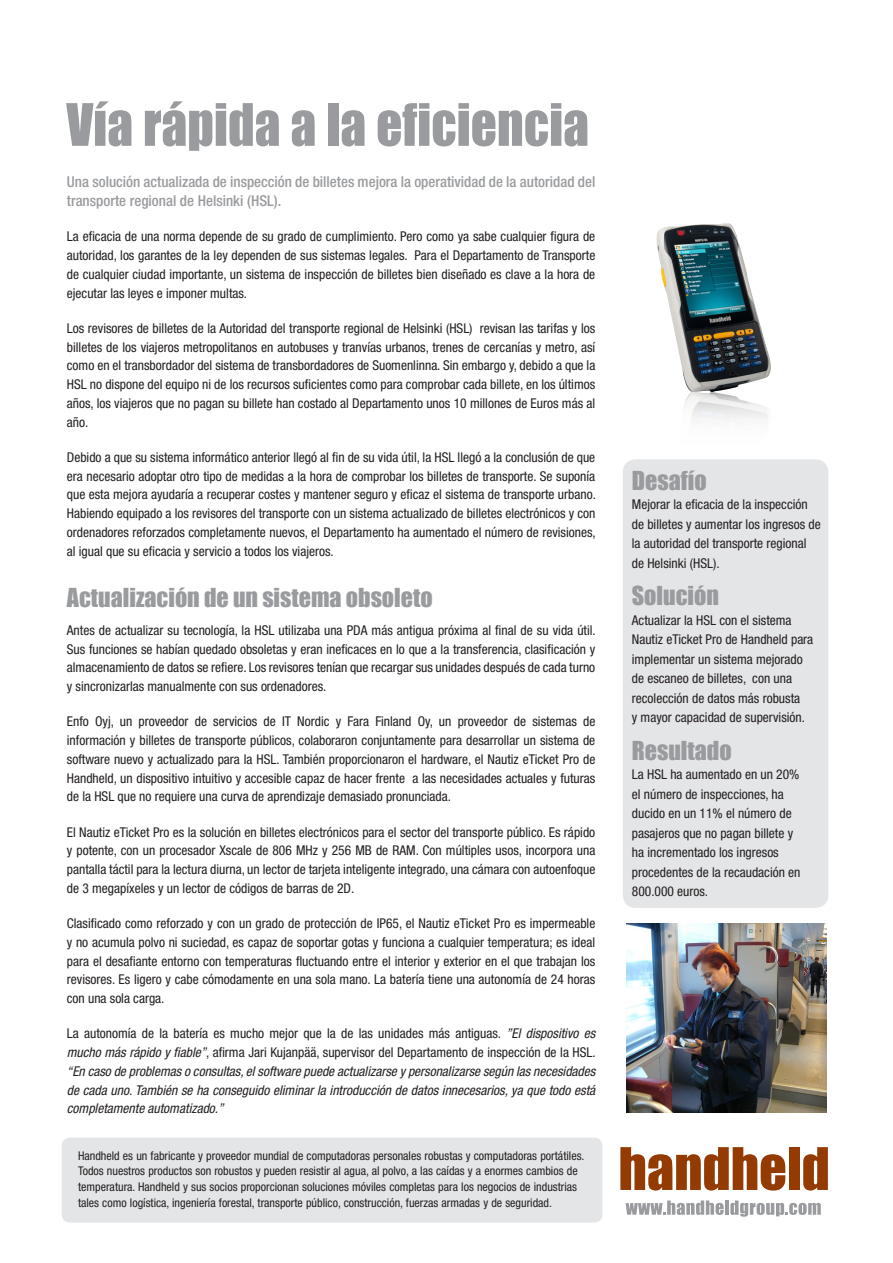
<style>
.page{position:relative;width:893px;height:1263px;background:#fff}
.page>*{position:absolute;margin:0;border:0;box-sizing:border-box;transform-origin:0 0}
.t1{font:54px "Impact";color:#999b9e;scale:.95 1}
.t2{font:24px "Impact";color:#999b9e}
.t3{font:500 condensed 15px/19.5px "Helvetica Neue LT Std";color:#999b9e}
.t4{font:condensed 13.5px/18.8px "Helvetica Neue LT Std";color:#231f20;text-align:justify}
.t5{font:italic condensed 13.5px/18.8px "Helvetica Neue LT Std";color:#231f20;text-align:justify}
.t6{font:condensed 12px/15.8px "Helvetica Neue LT Std";color:#231f20}
.s1{font-style:normal}
</style>
<div class="page">
<svg style="left:626px;top:1200px;width:98px;height:15px"></svg>
<hr style="left:725px;top:1200px;width:4px;height:15px;background:#999b9e">
<svg style="left:730px;top:1200px;width:91px;height:17px"></svg>
<svg style="left:620px;top:1147px;width:165px;height:43px"></svg>
<div style="left:789px;top:1147px;width:11px;height:43px;background:#933b03"></div>
<svg style="left:803px;top:1147px;width:25px;height:43px"></svg>
<div style="left:62px;top:1137px;width:540px;height:85px;background:#e4e5e7;border-radius:9px"></div>
<div style="left:623px;top:459px;width:205px;height:449px;background:#e4e5e7;border-radius:13px"></div>
<img style="left:656px;top:223px;width:115px;height:169px">
<img style="left:684px;top:392px;width:84px;height:28px">
<img style="left:626px;top:923px;width:200px;height:189px">
<p class="t1" style="left:66px;top:83px;width:552px">Vía rápida a la eficiencia</p>
<p class="t3" style="left:67px;top:171px;width:530px">Una solución actualizada de inspección de billetes mejora la operatividad de la autoridad del transporte regional de Helsinki (HSL).</p>
<p class="t4" style="left:67px;top:227px;width:530px">La eficacia de una norma depende de su grado de cumplimiento. Pero como ya sabe cualquier figura de autoridad, los garantes de la ley dependen de sus sistemas legales. Para el Departamento de Transporte de cualquier ciudad importante, un sistema de inspección de billetes bien diseñado es clave a la hora de ejecutar las leyes e imponer multas.</p>
<p class="t4" style="left:67px;top:319px;width:530px">Los revisores de billetes de la Autoridad del transporte regional de Helsinki (HSL) revisan las tarifas y los billetes de los viajeros metropolitanos en autobuses y tranvías urbanos, trenes de cercanías y metro, así como en el transbordador del sistema de transbordadores de Suomenlinna. Sin embargo y, debido a que la HSL no dispone del equipo ni de los recursos suficientes como para comprobar cada billete, en los últimos años, los viajeros que no pagan su billete han costado al Departamento unos 10 millones de Euros más al año.</p>
<p class="t4" style="left:67px;top:448px;width:530px">Debido a que su sistema informático anterior llegó al fin de su vida útil, la HSL llegó a la conclusión de que era necesario adoptar otro tipo de medidas a la hora de comprobar los billetes de transporte. Se suponía que esta mejora ayudaría a recuperar costes y mantener seguro y eficaz el sistema de transporte urbano.<br>Habiendo equipado a los revisores del transporte con un sistema actualizado de billetes electrónicos y con ordenadores reforzados completamente nuevos, el Departamento ha aumentado el número de revisiones, al igual que su eficacia y servicio a todos los viajeros.</p>
<p class="t2" style="left:67px;top:579px;width:367px">Actualización de un sistema obsoleto</p>
<p class="t4" style="left:67px;top:620px;width:530px">Antes de actualizar su tecnología, la HSL utilizaba una PDA más antigua próxima al final de su vida útil.<br>Sus funciones se habían quedado obsoletas y eran ineficaces en lo que a la transferencia, clasificación y almacenamiento de datos se refiere. Los revisores tenían que recargar sus unidades después de cada turno y sincronizarlas manualmente con sus ordenadores.</p>
<p class="t4" style="left:67px;top:712px;width:530px">Enfo Oyj, un proveedor de servicios de IT Nordic y Fara Finland Oy, un proveedor de sistemas de información y billetes de transporte públicos, colaboraron conjuntamente para desarrollar un sistema de software nuevo y actualizado para la HSL. También proporcionaron el hardware, el Nautiz eTicket Pro de Handheld, un dispositivo intuitivo y accesible capaz de hacer frente a las necesidades actuales y futuras de la HSL que no requiere una curva de aprendizaje demasiado pronunciada.</p>
<p class="t4" style="left:67px;top:822px;width:530px">El Nautiz eTicket Pro es la solución en billetes electrónicos para el sector del transporte público. Es rápido y potente, con un procesador Xscale de 806 MHz y 256 MB de RAM. Con múltiples usos, incorpora una pantalla táctil para la lectura diurna, un lector de tarjeta inteligente integrado, una cámara con autoenfoque de 3 megapíxeles y un lector de códigos de barras de 2D.</p>
<p class="t4" style="left:67px;top:914px;width:530px">Clasificado como reforzado y con un grado de protección de IP65, el Nautiz eTicket Pro es impermeable y no acumula polvo ni suciedad, es capaz de soportar gotas y funciona a cualquier temperatura; es ideal para el desafiante entorno con temperaturas fluctuando entre el interior y exterior en el que trabajan los revisores. Es ligero y cabe cómodamente en una sola mano. La batería tiene una autonomía de 24 horas con una sola carga.</p>
<p class="t5" style="left:67px;top:1024px;width:530px"><span class="s1">La autonomía de la batería es mucho mejor que la de las unidades más antiguas.</span> ”El dispositivo es mucho más rápido y fiable”<span class="s1">, afirma Jari Kujanpää, supervisor del Departamento de inspección de la HSL. </span>“En caso de problemas o consultas, el software puede actualizarse y personalizarse según las necesidades de cada uno. También se ha conseguido eliminar la introducción de datos innecesarios, ya que todo está completamente automatizado.”</p>
<p class="t6" style="left:78px;top:1147px;width:508px">Handheld es un fabricante y proveedor mundial de computadoras personales robustas y computadoras portátiles.<br>Todos nuestros productos son robustos y pueden resistir al agua, al polvo, a las caídas y a enormes cambios de temperatura. Handheld y sus socios proporcionan soluciones móviles completas para los negocios de industrias tales como logística, ingeniería forestal, transporte público, construcción, fuerzas armadas y de seguridad.</p>
<p class="t2" style="left:632px;top:462px;width:76px">Desafío</p>
<p class="t4" style="left:632px;top:495px;width:190px;line-height:19.5px;text-align:left">Mejorar la eficacia de la inspección de billetes y aumentar los ingresos de la autoridad del transporte regional de Helsinki (HSL).</p>
<p class="t2" style="left:632px;top:577px;width:89px">Solución</p>
<p class="t4" style="left:632px;top:610px;width:183px;line-height:19.5px;text-align:left">Actualizar la HSL con el sistema Nautiz eTicket Pro de Handheld para implementar un sistema mejorado de escaneo de billetes, con una recolección de datos más robusta<br>y mayor capacidad de supervisión.</p>
<p class="t2" style="left:632px;top:732px;width:101px">Resultado</p>
<p class="t4" style="left:632px;top:765px;width:169px">La HSL ha aumentado en un 20%</p>
<p class="t4" style="left:632px;top:785px;width:153px">el número de inspecciones, ha</p>
<p class="t4" style="left:632px;top:804px;width:163px;line-height:19.5px">ducido en un 11% el número de pasajeros que no pagan billete y</p>
<p class="t4" style="left:632px;top:843px;width:148px">ha incrementado los ingresos</p>
<p class="t4" style="left:632px;top:862px;width:170px;line-height:19.5px">procedentes de la recaudación en<br>800.000 euros.</p>
</div>
